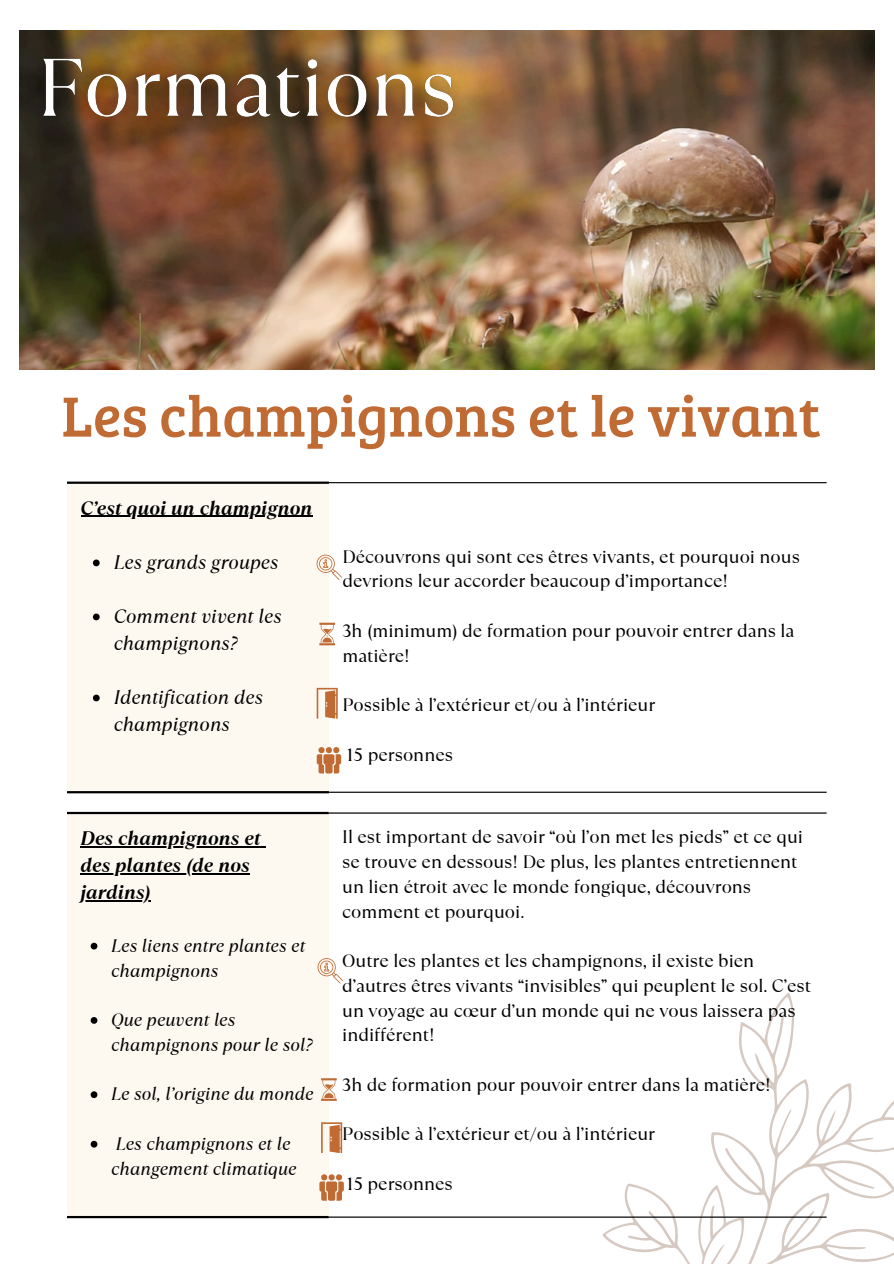
<style>
.page{position:relative;width:894px;height:1264px;background:#fff}
.page>*{position:absolute;margin:0;border:0;box-sizing:border-box;transform-origin:0 0}
.t1{font:58.5px "Bree Serif";color:#c06a34}
.t2{font:italic 19.5px/27px "TT Ramillas";color:#000}
.t3{font:italic 700 19.5px "TT Ramillas";color:#000}
.t4{font:18px/24.8px "TT Ramillas";color:#000}
.t5{font:italic 18px/24.8px "TT Ramillas";color:#000}
</style>
<div class="page">
<img style="left:20px;top:31px;width:854px;height:338px">
<div style="left:67px;top:482px;width:262px;height:310px;background:#fdf9f1"></div>
<hr style="left:80px;top:515px;width:232px;height:2px;background:#000">
<svg style="left:93px;top:559px;width:7px;height:7px"></svg>
<svg style="left:93px;top:613px;width:7px;height:7px"></svg>
<svg style="left:93px;top:694px;width:7px;height:7px"></svg>
<hr style="left:329px;top:482px;width:497px;height:1px;background:#000">
<hr style="left:329px;top:791px;width:497px;height:1px;background:#000">
<hr style="left:67px;top:481px;width:262px;height:3px;background:#000">
<hr style="left:67px;top:791px;width:262px;height:2px;background:#000">
<svg style="left:557px;top:992px;width:336px;height:271px"></svg>
<div style="left:67px;top:812px;width:262px;height:405px;background:#fdf9f1"></div>
<hr style="left:80px;top:846px;width:180px;height:1px;background:#000">
<svg style="left:80px;top:873px;width:12px;height:1px"></svg>
<hr style="left:92px;top:873px;width:158px;height:1px;background:#000">
<hr style="left:80px;top:900px;width:71px;height:1px;background:#000">
<svg style="left:91px;top:942px;width:6px;height:7px"></svg>
<svg style="left:91px;top:1017px;width:6px;height:6px"></svg>
<svg style="left:91px;top:1091px;width:6px;height:7px"></svg>
<svg style="left:91px;top:1140px;width:6px;height:7px"></svg>
<hr style="left:328px;top:812px;width:498px;height:1px;background:#000">
<hr style="left:328px;top:1216px;width:498px;height:1px;background:#000">
<hr style="left:67px;top:811px;width:261px;height:3px;background:#000">
<hr style="left:67px;top:1215px;width:261px;height:3px;background:#000">
<svg style="left:319px;top:622px;width:16px;height:23px"></svg>
<svg style="left:316px;top:554px;width:25px;height:25px"></svg>
<svg style="left:316px;top:688px;width:21px;height:30px"></svg>
<svg style="left:321px;top:1122px;width:21px;height:30px"></svg>
<svg style="left:321px;top:1078px;width:16px;height:22px"></svg>
<svg style="left:317px;top:958px;width:25px;height:25px"></svg>
<svg style="left:316px;top:747px;width:25px;height:26px"></svg>
<img style="left:19px;top:33px;width:467px;height:117px">
<svg style="left:319px;top:1174px;width:25px;height:26px"></svg>
<p class="t1" style="left:61px;top:373px;width:760px">Les champignons et le vivant</p>
<p class="t3" style="left:80px;top:494px;width:233px">C’est quoi un champignon</p>
<p class="t2" style="left:114px;top:548px;width:166px">Les grands groupes</p>
<p class="t2" style="left:114px;top:602px;width:169px">Comment vivent les champignons?</p>
<p class="t2" style="left:114px;top:683px;width:151px">Identification des champignons</p>
<p class="t3" style="left:80px;top:824px;width:181px">Des champignons et</p>
<p class="t3" style="left:80px;top:851px;width:171px">des plantes (de nos</p>
<p class="t3" style="left:80px;top:878px;width:72px">jardins)</p>
<p class="t5" style="left:111px;top:933px;width:196px">Les liens entre plantes et champignons</p>
<p class="t5" style="left:111px;top:1007px;width:203px">Que peuvent les champignons pour le sol?</p>
<p class="t5" style="left:111px;top:1081px;width:204px">Le sol, l’origine du monde</p>
<p class="t5" style="left:111px;top:1131px;width:187px">Les champignons et le changement climatique</p>
<p class="t4" style="left:342px;top:544px;width:459px">Découvrons qui sont ces êtres vivants, et pourquoi nous devrions leur accorder beaucoup d’importance!</p>
<p class="t4" style="left:342px;top:618px;width:453px">3h (minimum) de formation pour pouvoir entrer dans la matière!</p>
<p class="t4" style="left:342px;top:692px;width:314px">Possible à l’extérieur et/ou à l’intérieur</p>
<p class="t4" style="left:347px;top:742px;width:108px">15 personnes</p>
<p class="t4" style="left:342px;top:824px;width:462px">Il est important de savoir “où l’on met les pieds” et ce qui se trouve en dessous! De plus, les plantes entretiennent un lien étroit avec le monde fongique, découvrons comment et pourquoi.</p>
<p class="t4" style="left:342px;top:948px;width:470px">Outre les plantes et les champignons, il existe bien d’autres êtres vivants “invisibles” qui peuplent le sol. C’est un voyage au cœur d’un monde qui ne vous laissera pas indifférent!</p>
<p class="t4" style="left:342px;top:1072px;width:430px">3h de formation pour pouvoir entrer dans la matière!</p>
<p class="t4" style="left:342px;top:1121px;width:314px">Possible à l’extérieur et/ou à l’intérieur</p>
<p class="t4" style="left:346px;top:1171px;width:108px">15 personnes</p>
</div>
